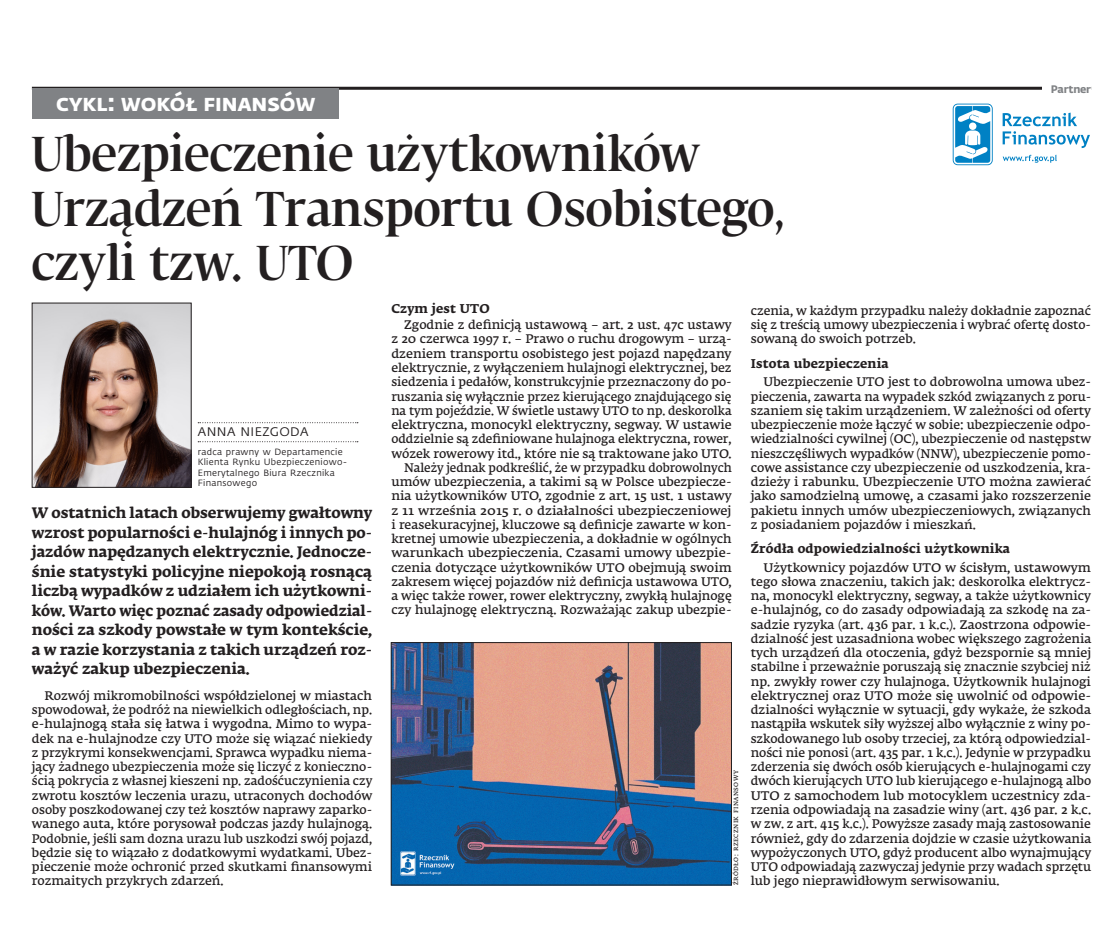
<style>
.page{position:relative;width:1106px;height:936px;background:#fff}
.page>*{position:absolute;margin:0;border:0;box-sizing:border-box;transform-origin:0 0}
.tytul_Bs_1w-00{font:600 48.3px/54.4px "Fedra Serif Display";letter-spacing:.01em;color:#231f20;scale:.95 1}
.lead_s14-02{font:700 24px "Fedra Sans Std";color:#fff}
.tresc_s8_J_no-04{font:700 15px/19.5px "Fedra Serif A Std";color:#231f20;text-align:justify}
.srodtyt_ss8_tytul-04{font:700 12.6px "Fedra Serif A Std";letter-spacing:.015em;color:#231f20}
.tresc_s8_J-04{font:12.3px/14.2px "Fedra Serif A Std Demi";color:#231f20;text-align:justify}
.tresc_s8_J-04-2{font:12.3px/14.2px "Fedra Serif A Std Demi";color:#231f20;text-align:justify;scale:.96 1}
.internet_ss7-09{font:12.3px "Fedra Sans Std";letter-spacing:.03em;color:#231f20}
.obrazek-tyt_lead_ss6_foto-03{font:700 10.8px "Fedra Sans Std";letter-spacing:-.02em;color:#808285}
.funkcja_ss5_info-09{font:9px/10.5px "Fedra Sans Std";letter-spacing:.03em;color:#231f20}
.obrazek-pod_foto_autor_CREDIT___s4-07{font:6px "Fedra Serif A Std Demi";letter-spacing:.075em;color:#231f20}
</style>
<div class="page">
<hr style="left:32px;top:87px;width:1059px;height:3px;background:#231f20">
<div style="left:32px;top:88px;width:307px;height:31px;background:#808285"></div>
<svg style="left:952px;top:104px;width:40px;height:61px"></svg>
<svg style="left:1002px;top:113px;width:88px;height:35px"></svg>
<svg style="left:1002px;top:155px;width:54px;height:8px"></svg>
<div style="left:1042px;top:83px;width:49px;height:11px;background:#fff"></div>
<svg style="left:198px;top:422px;width:160px;height:1px"></svg>
<svg style="left:198px;top:441px;width:160px;height:1px"></svg>
<img style="left:34px;top:305px;width:155px;height:180px">
<div style="left:32px;top:303px;width:159px;height:184px;border:1px solid #231f20"></div>
<img style="left:393px;top:644px;width:336px;height:239px">
<div style="left:391px;top:642px;width:340px;height:243px;border:1px solid #231f20"></div>
<p class="lead_s14-02" style="left:56px;top:87px;width:261px">cykl: wokół finansów</p>
<p class="tytul_Bs_1w-00" style="left:32px;top:132px;width:795px">Ubezpieczenie użytkowników<br>Urządzeń Transportu Osobistego, czyli tzw. UTO</p>
<p class="obrazek-tyt_lead_ss6_foto-03" style="left:1050px;top:82px;width:42px">Partner</p>
<p class="internet_ss7-09" style="left:198px;top:424px;width:112px">ANNA NIEZGODA</p>
<p class="funkcja_ss5_info-09" style="left:198px;top:446px;width:151px">radca prawny w Departamencie<br>Klienta Rynku Ubezpieczeniowo-<br>Emerytalnego Biura Rzecznika<br>Finansowego</p>
<p class="tresc_s8_J_no-04" style="left:32px;top:504px;width:342px">W ostatnich latach obserwujemy gwałtowny wzrost popularności e-hulajnóg i innych po&shy;jazdów napędzanych elektrycznie. Jednocze&shy;śnie statystyki policyjne niepokoją rosnącą liczbą wypadków z udziałem ich użytkowni&shy;ków. Warto więc poznać zasady odpowiedzial&shy;ności za szkody powstałe w tym kontekście, a w razie korzystania z takich urządzeń roz&shy;ważyć zakup ubezpieczenia.</p>
<p class="tresc_s8_J-04" style="left:32px;top:689px;width:342px;text-indent:13px">Rozwój mikromobilności współdzielonej w miastach spowodował, że podróż na niewielkich odległościach, np. e-hulajnogą stała się łatwa i wygodna. Mimo to wypa&shy;dek na e-hulajnodze czy UTO może się wiązać niekiedy z przykrymi konsekwencjami. Sprawca wypadku niema&shy;jący żadnego ubezpieczenia może się liczyć z konieczno&shy;ścią pokrycia z własnej kieszeni np. zadośćuczynienia czy zwrotu kosztów leczenia urazu, utraconych dochodów osoby poszkodowanej czy też kosztów naprawy zaparko&shy;wanego auta, które porysował podczas jazdy hulajnogą.<br>Podobnie, jeśli sam dozna urazu lub uszkodzi swój pojazd, będzie się to wiązało z dodatkowymi wydatkami. Ubez&shy;pieczenie może ochronić przed skutkami finansowymi rozmaitych przykrych zdarzeń.</p>
<p class="srodtyt_ss8_tytul-04" style="left:391px;top:299px;width:100px">Czym jest UTO</p>
<p class="tresc_s8_J-04" style="left:391px;top:319px;width:342px;text-indent:13px">Zgodnie z definicją ustawową – art. 2 ust. 47c ustawy z 20 czerwca 1997 r. – Prawo o ruchu drogowym – urzą&shy;dzeniem transportu osobistego jest pojazd napędzany elektrycznie, z wyłączeniem hulajnogi elektrycznej, bez siedzenia i pedałów, konstrukcyjnie przeznaczony do po&shy;ruszania się wyłącznie przez kierującego znajdującego się na tym pojeździe. W świetle ustawy UTO to np. deskorolka elektryczna, monocykl elektryczny, segway. W ustawie oddzielnie są zdefiniowane hulajnoga elektryczna, rower, wózek rowerowy itd., które nie są traktowane jako UTO.</p>
<p class="tresc_s8_J-04-2" style="left:391px;top:461px;width:356px;text-indent:13px">Należy jednak podkreślić, że w przypadku dobrowolnych umów ubezpieczenia, a takimi są w Polsce ubezpiecze&shy;nia użytkowników UTO, zgodnie z art. 15 ust. 1 ustawy z 11 września 2015 r. o działalności ubezpieczeniowej i reasekuracyjnej, kluczowe są definicje zawarte w kon&shy;kretnej umowie ubezpieczenia, a dokładnie w ogólnych warunkach ubezpieczenia. Czasami umowy ubezpie&shy;czenia dotyczące użytkowników UTO obejmują swoim zakresem więcej pojazdów niż definicja ustawowa UTO, a więc także rower, rower elektryczny, zwykłą hulajnogę czy hulajnogę elektryczną. Rozważając zakup ubezpie-</p>
<p class="obrazek-pod_foto_autor_CREDIT___s4-07" style="left:732px;top:885px;width:116px;rotate:-90deg">ŹRÓDŁO: RZECZNIK FINANSOWY</p>
<p class="tresc_s8_J-04" style="left:750px;top:304px;width:342px">czenia, w każdym przypadku należy dokładnie zapoznać się z treścią umowy ubezpieczenia i wybrać ofertę dosto&shy;sowaną do swoich potrzeb.</p>
<p class="srodtyt_ss8_tytul-04" style="left:750px;top:355px;width:139px">Istota ubezpieczenia</p>
<p class="tresc_s8_J-04" style="left:750px;top:376px;width:342px;text-indent:13px">Ubezpieczenie UTO jest to dobrowolna umowa ubez&shy;pieczenia, zawarta na wypadek szkód związanych z poru&shy;szaniem się takim urządzeniem. W zależności od oferty ubezpieczenie może łączyć w sobie: ubezpieczenie odpo&shy;wiedzialności cywilnej (OC), ubezpieczenie od następstw nieszczęśliwych wypadków (NNW), ubezpieczenie pomo&shy;cowe assistance czy ubezpieczenie od uszkodzenia, kra&shy;dzieży i rabunku. Ubezpieczenie UTO można zawierać jako samodzielną umowę, a czasami jako rozszerzenie pakietu innych umów ubezpieczeniowych, związanych z posiadaniem pojazdów i mieszkań.</p>
<p class="srodtyt_ss8_tytul-04" style="left:750px;top:540px;width:261px">Źródła odpowiedzialności użytkownika</p>
<p class="tresc_s8_J-04" style="left:750px;top:561px;width:342px;text-indent:13px">Użytkownicy pojazdów UTO w ścisłym, ustawowym tego słowa znaczeniu, takich jak: deskorolka elektrycz&shy;na, monocykl elektryczny, segway, a także użytkownicy e-hulajnóg, co do zasady odpowiadają za szkodę na za&shy;sadzie ryzyka (art. 436 par. 1 k.c.). Zaostrzona odpowie&shy;dzialność jest uzasadniona wobec większego zagrożenia tych urządzeń dla otoczenia, gdyż bezspornie są mniej stabilne i przeważnie poruszają się znacznie szybciej niż np. zwykły rower czy hulajnoga. Użytkownik hulajnogi elektrycznej oraz UTO może się uwolnić od odpowie&shy;dzialności wyłącznie w sytuacji, gdy wykaże, że szkoda nastąpiła wskutek siły wyższej albo wyłącznie z winy po&shy;szkodowanego lub osoby trzeciej, za którą odpowiedzial&shy;ności nie ponosi (art. 435 par. 1 k.c.). Jedynie w przypadku zderzenia się dwóch osób kierujących e-hulajnogami czy dwóch kierujących UTO lub kierującego e-hulajnogą albo UTO z samochodem lub motocyklem uczestnicy zda&shy;rzenia odpowiadają na zasadzie winy (art. 436 par. 2 k.c. w zw. z art. 415 k.c.). Powyższe zasady mają zastosowanie również, gdy do zdarzenia dojdzie w czasie użytkowania wypożyczonych UTO, gdyż producent albo wynajmujący UTO odpowiadają zazwyczaj jedynie przy wadach sprzętu lub jego nieprawidłowym serwisowaniu.</p>
</div>
